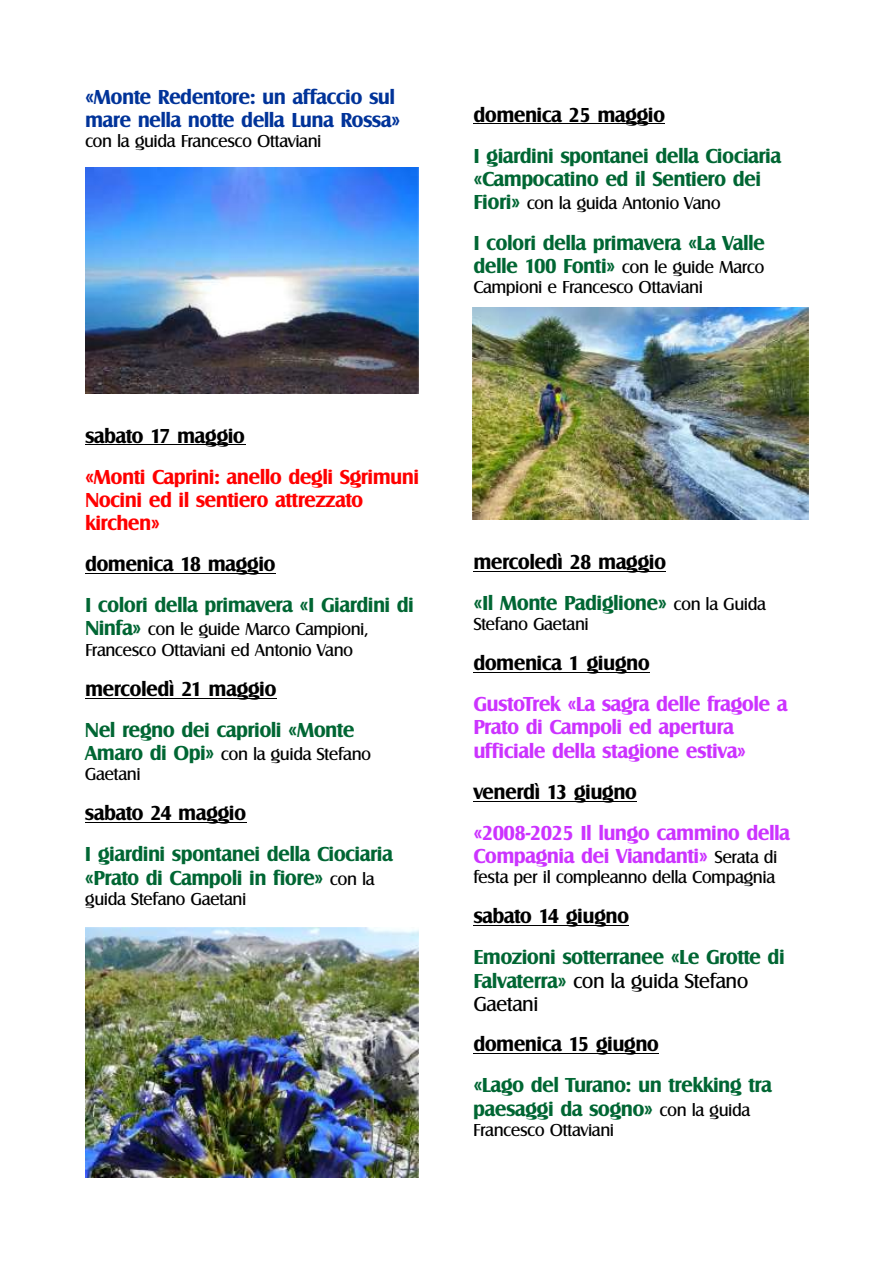
<style>
.page{position:relative;width:893px;height:1263px;background:#fff}
.page>*{position:absolute;margin:0;border:0;box-sizing:border-box;transform-origin:0 0}
.t1{font:700 21px/23.2px "Castle T";letter-spacing:-.03em;color:#063}
.t2{font:700 21px/23.2px "Castle T";letter-spacing:-.03em;color:#c3f}
.t3{font:700 21px "Castle T";letter-spacing:-.03em;color:#000}
.t4{font:700 21px/23.2px "Castle T";letter-spacing:-.03em;color:#f00}
.t5{font:700 21px/23.2px "Castle T";letter-spacing:-.03em;color:#039}
.t6{font:18px/20.1px "Castle T";letter-spacing:-.025em;color:#000}
.s1{font-weight:700;font-size:21px;color:#063}
.s2{font-weight:400;font-size:18px;color:#000}
.s3{color:#000}
.s4{font-weight:400;color:#000}
</style>
<div class="page">
<hr style="left:85px;top:444px;width:160px;height:1px;background:#000">
<hr style="left:85px;top:573px;width:191px;height:1px;background:#000">
<hr style="left:85px;top:698px;width:192px;height:1px;background:#000">
<hr style="left:85px;top:822px;width:161px;height:1px;background:#000">
<hr style="left:473px;top:123px;width:192px;height:1px;background:#000">
<hr style="left:473px;top:571px;width:193px;height:1px;background:#000">
<hr style="left:473px;top:672px;width:177px;height:1px;background:#000">
<hr style="left:473px;top:801px;width:164px;height:1px;background:#000">
<hr style="left:473px;top:925px;width:156px;height:1px;background:#000">
<hr style="left:473px;top:1053px;width:186px;height:1px;background:#000">
<img style="left:85px;top:168px;width:334px;height:225px">
<img style="left:85px;top:927px;width:334px;height:250px">
<img style="left:472px;top:307px;width:336px;height:212px">
<p class="t5" style="left:85px;top:86px;width:317px">«Monte Redentore: un affaccio sul mare nella notte della Luna Rossa»</p>
<p class="t6" style="left:85px;top:131px;width:238px">con la guida Francesco Ottaviani</p>
<p class="t3" style="left:85px;top:425px;width:162px">sabato 17 maggio</p>
<p class="t4" style="left:85px;top:465px;width:336px">«Monti Caprini: anello degli Sgrimuni<br>Nocini ed il sentiero attrezzato kirchen»</p>
<p class="t3" style="left:85px;top:554px;width:192px">domenica 18 maggio</p>
<p class="t1" style="left:85px;top:594px;width:331px">I colori della primavera «I Giardini di</p>
<p class="t6" style="left:85px;top:619px;width:285px"><span class="s1">Ninfa»</span> con le guide Marco Campioni,<br>Francesco Ottaviani ed Antonio Vano</p>
<p class="t3" style="left:85px;top:678px;width:193px">mercoledì 21 maggio</p>
<p class="t1" style="left:85px;top:718px;width:271px">Nel regno dei caprioli «Monte</p>
<p class="t6" style="left:85px;top:744px;width:288px"><span class="s1">Amaro di Opi»</span> con la guida Stefano<br>Gaetani</p>
<p class="t3" style="left:85px;top:803px;width:163px">sabato 24 maggio</p>
<p class="t1" style="left:85px;top:843px;width:310px">I giardini spontanei della Ciociaria «Prato di Campoli in fiore» <span class="s2">con la</span></p>
<p class="t6" style="left:85px;top:889px;width:163px">guida Stefano Gaetani</p>
<p class="t3" style="left:473px;top:104px;width:193px">domenica 25 maggio</p>
<p class="t1" style="left:473px;top:144px;width:310px">I giardini spontanei della Ciociaria «Campocatino ed il Sentiero dei</p>
<p class="t6" style="left:473px;top:193px;width:249px"><span class="s1">Fiori»</span> con la guida Antonio Vano</p>
<p class="t1" style="left:473px;top:231px;width:293px">I colori della primavera «La Valle</p>
<p class="t6" style="left:473px;top:257px;width:292px"><span class="s1">delle 100 Fonti»</span> con le guide Marco<br>Campioni e Francesco Ottaviani</p>
<p class="t1" style="left:473px;top:541px;width:294px;line-height:41.1px"><span class="s3">mercoledì 28 maggio<br></span>«Il Monte Padiglione» <span class="s2">con la Guida</span></p>
<p class="t6" style="left:473px;top:614px;width:117px">Stefano Gaetani</p>
<p class="t3" style="left:473px;top:653px;width:178px">domenica 1 giugno</p>
<p class="t2" style="left:473px;top:693px;width:316px">GustoTrek «La sagra delle fragole a<br>Prato di Campoli ed apertura ufficiale della stagione estiva»</p>
<p class="t3" style="left:473px;top:781px;width:165px">venerdì 13 giugno</p>
<p class="t2" style="left:473px;top:821px;width:318px">«2008-2025 Il lungo cammino della<br>Compagnia dei Viandanti» <span class="s2">Serata di</span></p>
<p class="t6" style="left:473px;top:867px;width:303px">festa per il compleanno della Compagnia</p>
<p class="t3" style="left:473px;top:906px;width:157px">sabato 14 giugno</p>
<p class="t1" style="left:473px;top:946px;width:313px">Emozioni sotterranee «Le Grotte di<br>Falvaterra» <span class="s4">con la guida Stefano<br>Gaetani</span></p>
<p class="t3" style="left:473px;top:1034px;width:187px">domenica 15 giugno</p>
<p class="t1" style="left:473px;top:1074px;width:300px">«Lago del Turano: un trekking tra paesaggi da sogno» <span class="s2">con la guida</span></p>
<p class="t6" style="left:473px;top:1120px;width:143px">Francesco Ottaviani</p>
</div>
